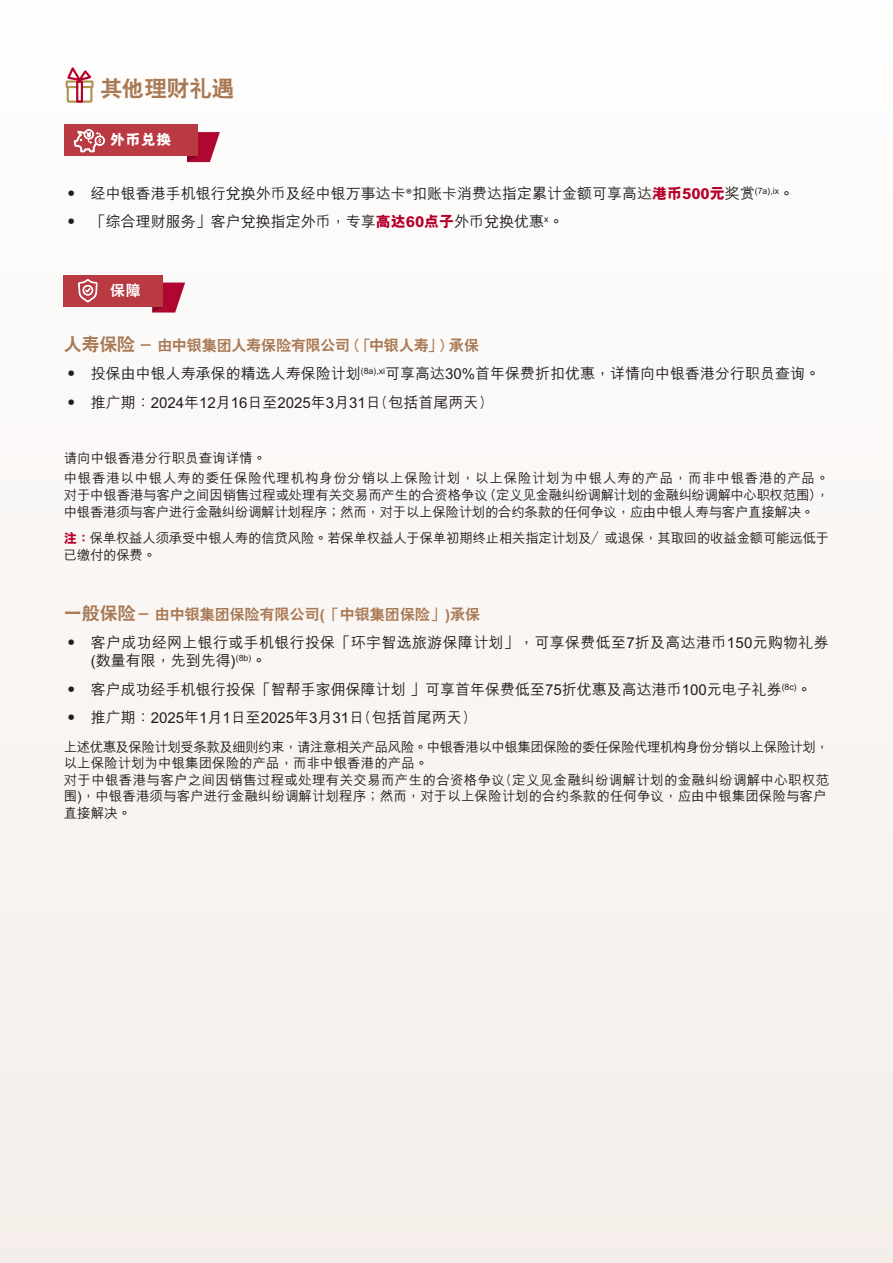
<style>
.page{position:relative;width:893px;height:1263px;background:#f9f6f4}
.page>*{position:absolute;margin:0;border:0;box-sizing:border-box;transform-origin:0 0}
.t1{font:800 22.5px "C Hei 2 HKS";letter-spacing:-.005em;color:#a87954}
.t2{font:500 15px/28.5px "M Hei HKS";color:#221e1f}
.t3{font:500 15px/18px "M Hei HKS";letter-spacing:.02em;color:#221e1f}
.t4{font:800 15px "C Hei 2 HKS";color:#a87954}
.t5{font:800 15px "C Hei 2 HKS";color:#fff}
.t6{font:800 14.7px "M Hei HKS";color:#fff}
.t7{font:500 13.5px/16.5px "M Hei HKS";letter-spacing:.005em;color:#221e1f}
.t8{font:500 13.5px/17.2px "M Hei HKS";letter-spacing:-.02em;color:#221e1f}
.t9{font:500 13.5px/20.2px "M Hei HKS";letter-spacing:.05em;color:#221e1f}
.s1{font-family:"Noto Sans CJ Ktc";font-weight:400}
.s2{font-family:"Myriad Pro";font-weight:400}
.s3{font-weight:800;color:#b6002a}
.s4{font-size:18px}
.s5{font-weight:800;font-size:13.2px;color:#b6002a}
</style>
<div class="page">
<svg style="left:187px;top:132px;width:33px;height:30px"></svg>
<div style="left:120px;top:125px;width:78px;height:31px;background:#ba3a44"></div>
<div style="left:64px;top:125px;width:106px;height:31px;background:#ba3a44"></div>
<svg style="left:65px;top:67px;width:29px;height:36px"></svg>
<svg style="left:74px;top:129px;width:31px;height:23px"></svg>
<svg style="left:152px;top:282px;width:33px;height:30px"></svg>
<div style="left:64px;top:275px;width:99px;height:31px;background:#ba3a44"></div>
<svg style="left:78px;top:279px;width:20px;height:24px"></svg>
<h1 class="t1" style="left:100px;top:74px;width:136px">其他理財禮遇</h1>
<p class="t6" style="left:110px;top:130px;width:63px">外幣兌換</p>
<p class="t2" style="left:64px;top:178px;width:732px">‧ 經中銀香港手機銀行<span class="s1">兌</span>換外幣及經中銀萬事達卡<span class="s2">®</span>扣賬卡消費達指定累計金額可享高達<span class="s3">港幣500元</span>獎賞<sup>(7a),ix</sup>。‧ 「綜合理財服務」客戶<span class="s1">兌</span>換指定外幣，專享<span class="s3">高達60點子</span>外幣<span class="s1">兌</span>換優惠<sup>x</sup>。</p>
<p class="t5" style="left:110px;top:280px;width:32px">保障</p>
<p class="t4" style="left:64px;top:335px;width:417px"><span class="s4">人壽保險</span>－ 由中銀集團人壽保險有限公司（「中銀人壽」）承保</p>
<p class="t2" style="left:64px;top:358px;width:758px">‧ 投保由中銀人壽承保的精選人壽保險計劃<sup>(8a),xi</sup>可享高達30%首年保費折扣優惠，詳情向中銀香港分行職員查詢。‧ 推廣期：2024年12月16日至2025年3月31日(包括首尾兩天)</p>
<p class="t9" style="left:64px;top:447px;width:767px">請向中銀香港分行職員查詢詳情。<br>中銀香港以中銀人壽的委任保險代理機構身份分銷以上保險計劃，以上保險計劃為中銀人壽的產品，而非中銀香港的產品。</p>
<p class="t8" style="left:64px;top:486px;width:767px">對於中銀香港與客戶之間因銷售過程或處理有關交易而產生的合資格爭議（定義見金融糾紛調解計劃的金融糾紛調解中心職權範圍），中銀香港須與客戶進行金融糾紛調解計劃程序；然而，對於以上保險計劃的合約條款的任何爭議，應由中銀人壽與客戶直接解決。</p>
<p class="t8" style="left:64px;top:528px;width:767px"><span class="s5">註：</span>保單權益人須承受中銀人壽的信貸風險。若保單權益人於保單初期終止相關指定計劃及／或退保，其取回的收益金額可能遠低於已繳付的保費。</p>
<p class="t4" style="left:64px;top:604px;width:418px"><span class="s4">一般保險</span>－ 由中銀集團保險有限公司(「中銀集團保險」)承保</p>
<p class="t3" style="left:91px;top:632px;width:740px;text-indent:-27px">‧ 客戶成功經網上銀行或手機銀行投保「環宇智選旅遊保障計劃」，可享保費低至7折及高達港幣150元購物禮券(數量有限，先到先得)<sup>(8b)</sup>。</p>
<p class="t2" style="left:64px;top:674px;width:749px">‧ 客戶成功經手機銀行投保「智幫手家傭保障計劃 」可享首年保費低至75折優惠及高達港幣100元電子禮券<sup>(8c)</sup>。‧ 推廣期：2025年1月1日至2025年3月31日(包括首尾兩天)</p>
<p class="t7" style="left:64px;top:737px;width:767px">上述優惠及保險計劃受條款及細則約束，請注意相關產品風險。中銀香港以中銀集團保險的委任保險代理機構身份分銷以上保險計劃，以上保險計劃為中銀集團保險的產品，而非中銀香港的產品。<br>對於中銀香港與客戶之間因銷售過程或處理有關交易而產生的合資格爭議(定義見金融糾紛調解計劃的金融糾紛調解中心職權範圍)，中銀香港須與客戶進行金融糾紛調解計劃程序；然而，對於以上保險計劃的合約條款的任何爭議，應由中銀集團保險與客戶直接解決。</p>
</div>
